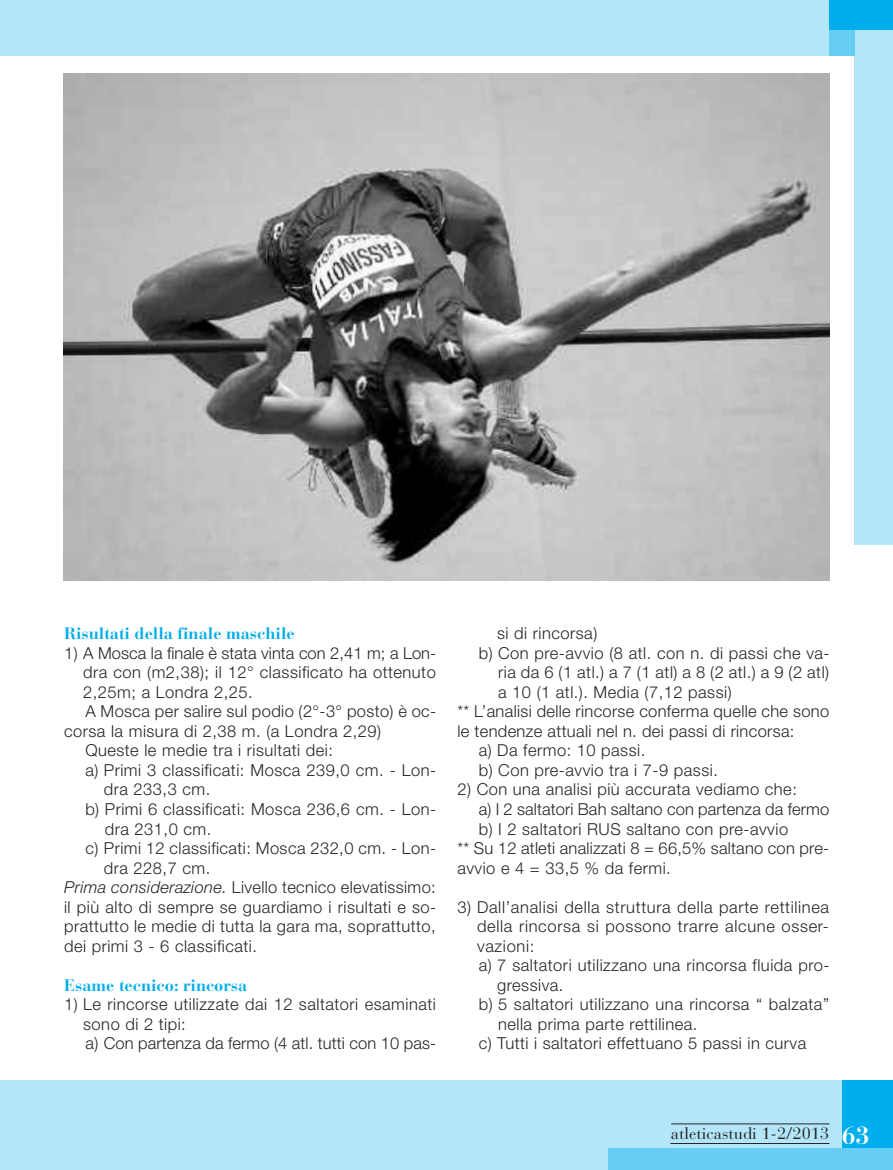
<style>
.page{position:relative;width:893px;height:1170px;background:#fff}
.page>*{position:absolute;margin:0;border:0;box-sizing:border-box;transform-origin:0 0}
.t1{font:300 16.5px/19.5px "Helvetica Neue";letter-spacing:.03em;color:#272627}
.t2{font:700 16.5px "Bauer Bodoni";color:#00aded}
.t3{font:300 16.5px "Helvetica Neue";letter-spacing:.005em;color:#272627}
.t4{font:300 16.5px "Helvetica Neue";letter-spacing:.01em;color:#272627}
.t5{font:16.5px "Bauer Bodoni";color:#272627}
.s1{font-style:italic}
.s2{font-weight:700;font-size:24.75px;color:#fff}
</style>
<div class="page">
<div style="left:855px;top:22px;width:38px;height:523px;background:#b3e6f9"></div>
<div style="left:0;top:0;width:893px;height:55px;background:#b3e6f9"></div>
<div style="left:0;top:1080px;width:893px;height:89px;background:#b3e6f9"></div>
<div style="left:842px;top:1080px;width:51px;height:68px;background:#00aded"></div>
<div style="left:608px;top:1148px;width:285px;height:21px;background:#66cef4"></div>
<div style="left:829px;top:0;width:26px;height:55px;background:#66cef4"></div>
<div style="left:829px;top:0;width:64px;height:30px;background:#00aded"></div>
<hr style="left:670px;top:1142px;width:159px;height:1px;background:#272627">
<hr style="left:671px;top:1123px;width:158px;height:1px;background:#272627">
<img style="left:64px;top:74px;width:765px;height:507px">
<p class="t2" style="left:64px;top:627px;width:232px">Risultati della finale maschile</p>
<p class="t3" style="left:64px;top:643px;width:374px">1) A Mosca la finale è stata vinta con 2,41 m; a Lon-</p>
<p class="t1" style="left:83px;top:662px;width:354px">dra con (m2,38); il 12° classificato ha ottenuto</p>
<p class="t1" style="left:83px;top:682px;width:171px">2,25m; a Londra 2,25.</p>
<p class="t1" style="left:85px;top:701px;width:352px">A Mosca per salire sul podio (2°-3° posto) è oc-</p>
<p class="t1" style="left:64px;top:721px;width:319px">corsa la misura di 2,38 m. (a Londra 2,29)</p>
<p class="t1" style="left:85px;top:740px;width:249px">Queste le medie tra i risultati dei:</p>
<p class="t1" style="left:85px;top:760px;width:352px">a) Primi 3 classificati: Mosca 239,0 cm. - Lon-</p>
<p class="t1" style="left:104px;top:779px;width:108px">dra 233,3 cm.</p>
<p class="t1" style="left:85px;top:799px;width:352px">b) Primi 6 classificati: Mosca 236,6 cm. - Lon-</p>
<p class="t1" style="left:105px;top:818px;width:108px">dra 231,0 cm.</p>
<p class="t1" style="left:85px;top:838px;width:352px">c) Primi 12 classificati: Mosca 232,0 cm. - Lon-</p>
<p class="t1" style="left:104px;top:857px;width:108px">dra 228,7 cm.</p>
<p class="t1" style="left:64px;top:877px;width:373px"><span class="s1">Prima considerazione.</span> Livello tecnico elevatissimo:</p>
<p class="t1" style="left:64px;top:896px;width:374px">il più alto di sempre se guardiamo i risultati e so-</p>
<p class="t1" style="left:64px;top:916px;width:373px">prattutto le medie di tutta la gara ma, soprattutto,</p>
<p class="t1" style="left:64px;top:935px;width:194px">dei primi 3 - 6 classificati.</p>
<p class="t2" style="left:64px;top:978px;width:185px">Esame tecnico: rincorsa</p>
<p class="t1" style="left:83px;top:994px;width:355px;text-indent:-19px">1) Le rincorse utilizzate dai 12 saltatori esaminati sono di 2 tipi:<br>a) Con partenza da fermo (4 atl. tutti con 10 pas-</p>
<p class="t1" style="left:497px;top:623px;width:102px">si di rincorsa)</p>
<p class="t1" style="left:479px;top:643px;width:352px">b) Con pre-avvio (8 atl. con n. di passi che va-</p>
<p class="t1" style="left:498px;top:662px;width:333px">ria da 6 (1 atl.) a 7 (1 atl) a 8 (2 atl.) a 9 (2 atl)</p>
<p class="t1" style="left:498px;top:682px;width:235px">a 10 (1 atl.). Media (7,12 passi)</p>
<p class="t1" style="left:457px;top:701px;width:373px">** L’analisi delle rincorse conferma quelle che sono</p>
<p class="t1" style="left:457px;top:721px;width:339px">le tendenze attuali nel n. dei passi di rincorsa:</p>
<p class="t1" style="left:479px;top:740px;width:168px">a) Da fermo: 10 passi.</p>
<p class="t1" style="left:479px;top:760px;width:241px">b) Con pre-avvio tra i 7-9 passi.</p>
<p class="t1" style="left:457px;top:779px;width:341px">2) Con una analisi più accurata vediamo che:</p>
<p class="t4" style="left:479px;top:799px;width:352px">a) I 2 saltatori Bah saltano con partenza da fermo</p>
<p class="t1" style="left:479px;top:818px;width:311px">b) I 2 saltatori RUS saltano con pre-avvio</p>
<p class="t1" style="left:457px;top:838px;width:373px">** Su 12 atleti analizzati 8 = 66,5% saltano con pre-</p>
<p class="t1" style="left:457px;top:857px;width:215px">avvio e 4 = 33,5 % da fermi.</p>
<p class="t1" style="left:457px;top:896px;width:373px">3) Dall’analisi della struttura della parte rettilinea</p>
<p class="t1" style="left:477px;top:916px;width:353px">della rincorsa si possono trarre alcune osser-</p>
<p class="t1" style="left:477px;top:935px;width:59px">vazioni:</p>
<p class="t1" style="left:479px;top:955px;width:352px">a) 7 saltatori utilizzano una rincorsa fluida pro-</p>
<p class="t1" style="left:497px;top:974px;width:68px">gressiva.</p>
<p class="t1" style="left:479px;top:994px;width:352px">b) 5 saltatori utilizzano una rincorsa “ balzata”</p>
<p class="t1" style="left:498px;top:1013px;width:201px">nella prima parte rettilinea.</p>
<p class="t1" style="left:479px;top:1033px;width:329px">c) Tutti i saltatori effettuano 5 passi in curva</p>
<p class="t5" style="left:671px;top:1127px;width:200px">atleticastudi 1-2/2013 <span class="s2">63</span></p>
</div>
